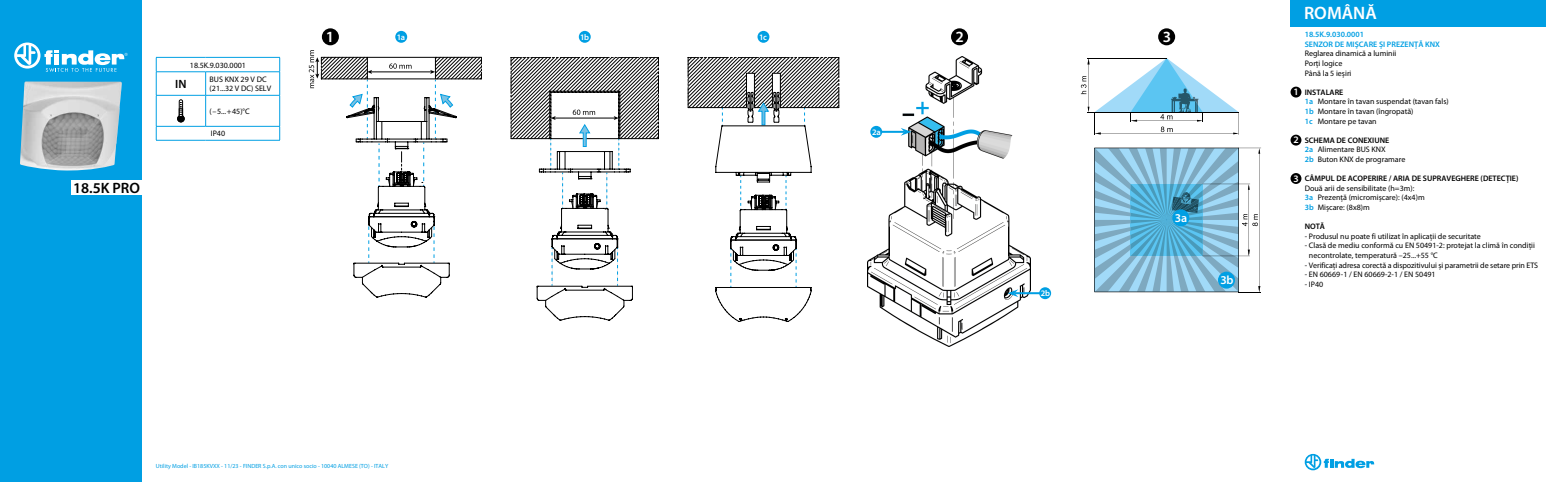
<style>
.page{position:relative;width:1560px;height:482px;background:#fff}
.page>*{position:absolute;margin:0;border:0;box-sizing:border-box;transform-origin:0 0}
.t1{font:600 18px "Myriad Pro";color:#fff}
.t2{font:600 15.6px "Myriad Pro";color:#fff}
.t3{font:600 15px "Myriad Pro";color:#000}
.t4{font:600 12px "Myriad Pro";color:#fff}
.t5{font:600 12px "Myriad Pro";color:#000}
.t6{font:600 9.9px "Myriad Pro";color:#fff}
.t7{font:600 8.4px "Myriad Pro";letter-spacing:-.05em;color:#fff}
.t8{font:8px/9.6px "Myriad Pro";color:#000}
.t9{font:600 8px "Myriad Pro";color:#000}
.t10{font:600 8px/9.6px "Myriad Pro";color:#009fe3}
.t11{font:6px "Myriad Pro";color:#009fe3}
.s1{font-weight:600}
.s2{font-weight:600;color:#009fe3}
</style>
<div class="page">
<svg style="left:309px;top:50px;width:172px;height:247px"></svg>
<svg style="left:510px;top:57px;width:149px;height:263px"></svg>
<svg style="left:687px;top:57px;width:152px;height:265px"></svg>
<div style="left:322px;top:28px;width:17px;height:17px;background:#000;border-radius:50%"></div>
<div style="left:395px;top:31px;width:12px;height:12px;background:#009fe3;border-radius:50%"></div>
<div style="left:578px;top:31px;width:12px;height:12px;background:#009fe3;border-radius:50%"></div>
<div style="left:757px;top:31px;width:12px;height:12px;background:#009fe3;border-radius:50%"></div>
<div style="left:950px;top:28px;width:17px;height:17px;background:#000;border-radius:50%"></div>
<img style="left:867px;top:57px;width:163px;height:290px">
<hr style="left:881px;top:131px;width:23px;height:2px;background:#009fe3">
<svg style="left:900px;top:128px;width:11px;height:8px"></svg>
<hr style="left:1014px;top:292px;width:25px;height:2px;background:#009fe3">
<svg style="left:1007px;top:289px;width:11px;height:8px"></svg>
<div style="left:870px;top:126px;width:12px;height:12px;background:#009fe3;border-radius:50%"></div>
<div style="left:1039px;top:287px;width:11px;height:12px;background:#009fe3;border-radius:50%"></div>
<svg style="left:1080px;top:58px;width:159px;height:77px"></svg>
<svg style="left:1094px;top:148px;width:166px;height:145px;background:#8cc0d9"></svg>
<div style="left:1172px;top:209px;width:17px;height:17px;background:#009fe3;border-radius:50%"></div>
<div style="left:1217px;top:272px;width:17px;height:17px;background:#009fe3;border-radius:50%"></div>
<div style="left:1157px;top:28px;width:17px;height:17px;background:#000;border-radius:50%"></div>
<svg style="left:1304px;top:454px;width:69px;height:16px"></svg>
<hr style="left:156px;top:57px;width:50px;height:1px;background:#009fe3">
<hr style="left:206px;top:57px;width:74px;height:1px;background:#009fe3">
<hr style="left:156px;top:72px;width:50px;height:1px;background:#009fe3">
<svg style="left:156px;top:58px;width:1px;height:37px"></svg>
<hr style="left:206px;top:72px;width:74px;height:1px;background:#009fe3">
<svg style="left:205px;top:72px;width:1px;height:23px"></svg>
<svg style="left:279px;top:58px;width:1px;height:37px"></svg>
<hr style="left:156px;top:95px;width:50px;height:1px;background:#009fe3">
<hr style="left:156px;top:96px;width:1px;height:30px;background:#009fe3">
<hr style="left:206px;top:95px;width:74px;height:1px;background:#009fe3">
<hr style="left:205px;top:96px;width:1px;height:30px;background:#009fe3">
<hr style="left:279px;top:96px;width:1px;height:30px;background:#009fe3">
<hr style="left:156px;top:126px;width:50px;height:1px;background:#009fe3">
<svg style="left:156px;top:127px;width:1px;height:13px"></svg>
<hr style="left:206px;top:126px;width:74px;height:1px;background:#009fe3">
<svg style="left:279px;top:127px;width:1px;height:13px"></svg>
<hr style="left:156px;top:140px;width:50px;height:1px;background:#009fe3">
<hr style="left:206px;top:140px;width:74px;height:1px;background:#009fe3">
<svg style="left:177px;top:100px;width:7px;height:22px"></svg>
<div style="left:0;top:0;width:142px;height:482px;background:#009fe3"></div>
<div style="left:71px;top:180px;width:75px;height:15px;background:#fff"></div>
<img style="left:20px;top:81px;width:102px;height:90px">
<svg style="left:14px;top:43px;width:114px;height:29px"></svg>
<div style="left:1290px;top:87px;width:11px;height:11px;background:#000;border-radius:50%"></div>
<div style="left:1290px;top:135px;width:11px;height:11px;background:#000;border-radius:50%"></div>
<div style="left:1290px;top:173px;width:11px;height:11px;background:#000;border-radius:50%"></div>
<div style="left:1290px;top:0;width:255px;height:27px;background:#009fe3"></div>
<h3 class="t3" style="left:73px;top:178px;width:68px">18.5K PRO</h3>
<p class="t8" style="left:190px;top:60px;width:58px">18.5K.9.030.0001</p>
<h3 class="t5" style="left:175px;top:76px;width:13px">IN</h3>
<p class="t8" style="left:210px;top:74px;width:63px">BUS KNX 29 V DC (21...32 V DC) SELV</p>
<p class="t8" style="left:210px;top:106px;width:42px">(–5...+45)°C</p>
<p class="t8" style="left:211px;top:129px;width:16px">IP40</p>
<h2 class="t2" style="left:326px;top:27px;width:10px">1</h2>
<p class="t7" style="left:397px;top:31px;width:10px">1a</p>
<p class="t7" style="left:580px;top:31px;width:10px">1b</p>
<p class="t7" style="left:759px;top:31px;width:9px">1c</p>
<h2 class="t2" style="left:955px;top:27px;width:10px">2</h2>
<p class="t7" style="left:871px;top:126px;width:10px">2a</p>
<p class="t11" style="left:156px;top:462px;width:234px">Utility Model - IB185KVXX - 11/23 - FINDER S.p.A. con unico socio - 10040 ALMESE (TO) - ITALY</p>
<p class="t7" style="left:1040px;top:288px;width:11px">2b</p>
<h2 class="t2" style="left:1162px;top:27px;width:10px">3</h2>
<h3 class="t4" style="left:1174px;top:210px;width:14px">3a</h3>
<h3 class="t4" style="left:1220px;top:273px;width:15px">3b</h3>
<h1 class="t1" style="left:1303px;top:2px;width:74px">ROMÂNĂ</h1>
<p class="t10" style="left:1304px;top:29px;width:137px">18.5K.9.030.0001<br>SENZOR DE MIŞCARE ȘI PREZENȚĂ KNX</p>
<p class="t8" style="left:1304px;top:49px;width:93px">Reglarea dinamică a luminii<br>Porți logice<br>Până la 5 ieșiri</p>
<p class="t8" style="left:1304px;top:87px;width:146px"><span class="s1">INSTALARE<br></span><span class="s2">1a</span> Montare în tavan suspendat (tavan fals)<br><span class="s2">1b</span> Montare în tavan (îngropată)<br><span class="s2">1c</span> Montare pe tavan</p>
<p class="t8" style="left:1304px;top:135px;width:102px"><span class="s1">SCHEMA DE CONEXIUNE<br></span><span class="s2">2a</span> Alimentare BUS KNX<br><span class="s2">2b</span> Buton KNX de programare</p>
<p class="t9" style="left:1304px;top:173px;width:215px">CÂMPUL DE ACOPERIRE / ARIA DE SUPRAVEGHERE (DETECȚIE)</p>
<p class="t8" style="left:1304px;top:183px;width:121px">Două arii de sensibilitate (h=3m):<br><span class="s2">3a</span> Prezență (micromișcare): (4x4)m<br><span class="s2">3b</span> Mișcare: (8x8)m</p>
<p class="t9" style="left:1304px;top:221px;width:22px">NOTĂ</p>
<p class="t8" style="left:1304px;top:231px;width:178px">- Produsul nu poate fi utilizat în aplicații de securitate</p>
<p class="t8" style="left:1308px;top:241px;width:227px;text-indent:-4px">- Clasă de mediu conformă cu EN 50491-2: protejat la climă în condiții necontrolate, temperatură –25...+55 °C</p>
<p class="t8" style="left:1304px;top:260px;width:235px">- Verificați adresa corectă a dispozitivului și parametrii de setare prin ETS</p>
<p class="t8" style="left:1304px;top:270px;width:132px">- EN 60669-1 / EN 60669-2-1 / EN 50491</p>
<p class="t8" style="left:1304px;top:279px;width:20px">- IP40</p>
<p class="t6" style="left:1293px;top:86px;width:7px">1</p>
<p class="t6" style="left:1293px;top:134px;width:7px">2</p>
<p class="t6" style="left:1293px;top:172px;width:7px">3</p>
</div>
